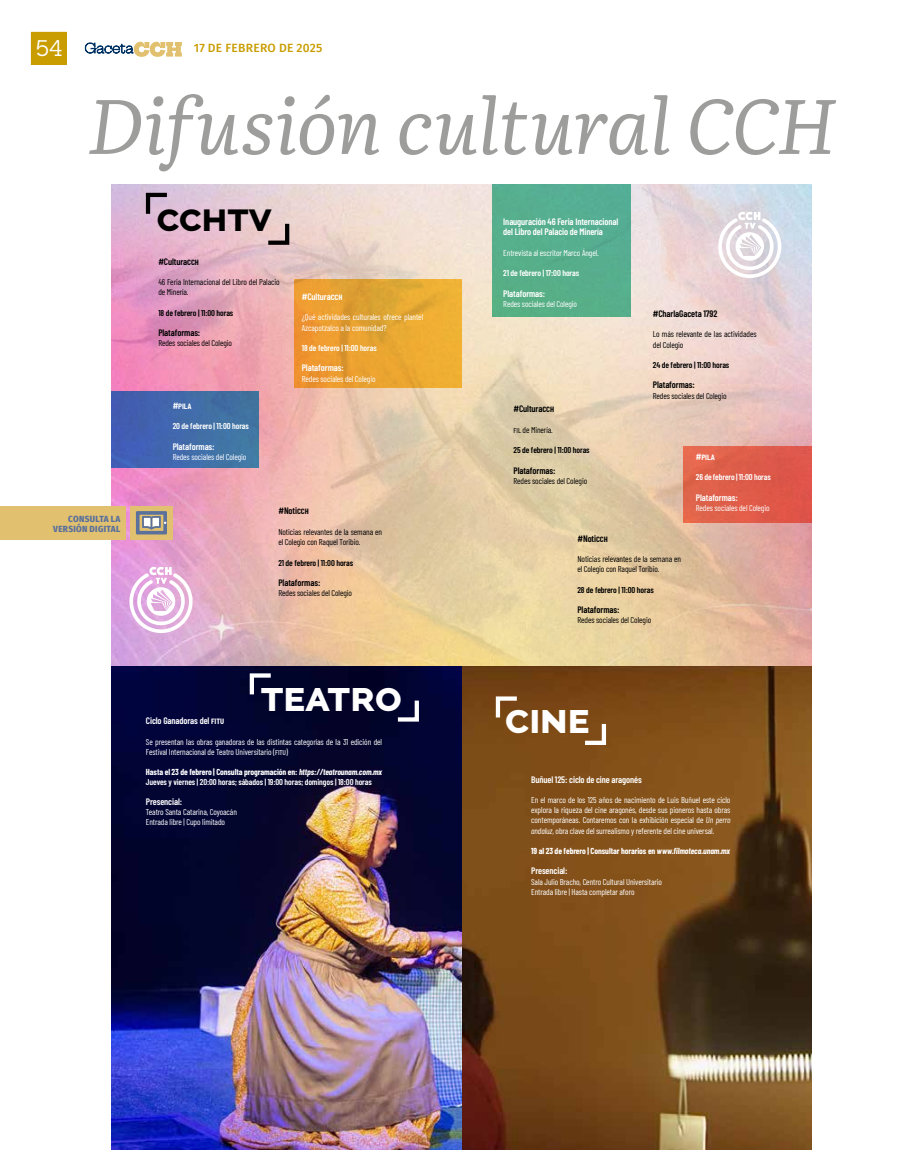
<style>
.page{position:relative;width:915px;height:1170px;background:#fff}
.page>*{position:absolute;margin:0;border:0;box-sizing:border-box;transform-origin:0 0}
.t1{font:italic 76.5px "Literata 18 pt";color:#9d9d9c}
.t2{font:800 40.8px "Raleway";color:#fff}
.t3{font:800 38.25px "Raleway";color:#000}
.t4{font:21px "Hepta Slab";color:#fff}
.t5{font:500 12px "Fira Sans";letter-spacing:.02em;color:#c99d00}
.t6{font:600 9.3px/10.2px "Barlow Condensed";letter-spacing:-.01em;color:#fff}
.t7{font:600 9.3px "Barlow Condensed";letter-spacing:-.01em;color:#000}
.t8{font:800 9px/10.8px "Fira Sans Condensed";letter-spacing:.035em;color:#5a709c;text-align:right}
.t9{font:8.55px/10.2px "Barlow Condensed";letter-spacing:-.01em;color:#fff}
.t10{font:8.55px/10.2px "Barlow Condensed";letter-spacing:-.01em;color:#000}
.t11{font:600 8.55px/9.6px "Barlow Condensed";letter-spacing:-.01em;color:#fff}
.t12{font:600 8.55px "Barlow Condensed";letter-spacing:-.01em;color:#000}
.t13{font:700 8.55px "Barlow Condensed";letter-spacing:-.01em;color:#fff}
.s1{font-weight:700}
.s2{font-weight:700;font-style:italic}
.s3{font-style:italic}
</style>
<div class="page">
<img style="left:112px;top:184px;width:699px;height:965px">
<svg style="left:718px;top:212px;width:63px;height:66px"></svg>
<div style="left:492px;top:184px;width:139px;height:133px;background:#56ae8d"></div>
<div style="left:683px;top:446px;width:128px;height:76px;background:#df5c4a"></div>
<svg style="left:493px;top:694px;width:28px;height:27px"></svg>
<svg style="left:580px;top:719px;width:28px;height:28px"></svg>
<svg style="left:129px;top:567px;width:64px;height:66px"></svg>
<div style="left:112px;top:392px;width:147px;height:76px;background:linear-gradient(to right,#425bb6,#4179a0)"></div>
<svg style="left:294px;top:279px;width:167px;height:108px;background:#e9a331"></svg>
<svg style="left:144px;top:191px;width:27px;height:27px"></svg>
<svg style="left:264px;top:219px;width:27px;height:28px"></svg>
<svg style="left:247px;top:671px;width:28px;height:27px"></svg>
<svg style="left:393px;top:696px;width:28px;height:27px"></svg>
<div style="left:0;top:506px;width:125px;height:33px;background:#e1c16f"></div>
<div style="left:130px;top:506px;width:42px;height:33px;background:#e1c16f"></div>
<svg style="left:136px;top:511px;width:31px;height:23px"></svg>
<svg style="left:85px;top:41px;width:97px;height:16px"></svg>
<div style="left:31px;top:32px;width:36px;height:33px;background:#c99d00"></div>
<h3 class="t4" style="left:35px;top:31px;width:29px">54</h3>
<h3 class="t5" style="left:194px;top:39px;width:130px">17 DE FEBRERO DE 2025</h3>
<h1 class="t1" style="left:85px;top:67px;width:758px">Difusión cultural CCH</h1>
<p class="t8" style="left:53px;top:512px;width:69px">CONSULTA LA<br>VERSIÓN DIGITAL</p>
<h3 class="t3" style="left:157px;top:195px;width:116px">cchtv</h3>
<p class="t7" style="left:158px;top:255px;width:42px">#Culturacch</p>
<p class="t10" style="left:158px;top:276px;width:123px">46 Feria Internacional del Libro del Palacio de Minería.</p>
<p class="t12" style="left:158px;top:306px;width:76px">18 de febrero | 11:00 horas</p>
<p class="t7" style="left:158px;top:326px;width:43px">Plataformas:</p>
<p class="t10" style="left:158px;top:337px;width:75px">Redes sociales del Colegio</p>
<p class="t6" style="left:173px;top:400px;width:21px">#pila</p>
<p class="t11" style="left:173px;top:421px;width:78px">20 de febrero | 11:00 horas</p>
<p class="t6" style="left:173px;top:440px;width:43px">Plataformas:</p>
<p class="t9" style="left:173px;top:451px;width:75px">Redes sociales del Colegio</p>
<p class="t6" style="left:302px;top:291px;width:42px">#Culturacch</p>
<p class="t9" style="left:302px;top:311px;width:123px">¿Qué actividades culturales ofrece plantel<br>Azcapotzalco a la comunidad?</p>
<p class="t11" style="left:302px;top:342px;width:76px">18 de febrero | 11:00 horas</p>
<p class="t6" style="left:302px;top:362px;width:43px">Plataformas:</p>
<p class="t9" style="left:302px;top:373px;width:75px">Redes sociales del Colegio</p>
<p class="t7" style="left:278px;top:504px;width:32px">#Noticch</p>
<p class="t10" style="left:278px;top:526px;width:105px">Noticias relevantes de la semana en el Colegio con Raquel Toribio.</p>
<p class="t12" style="left:278px;top:556px;width:76px">21 de febrero | 11:00 horas</p>
<p class="t7" style="left:278px;top:576px;width:43px">Plataformas:</p>
<p class="t10" style="left:278px;top:587px;width:75px">Redes sociales del Colegio</p>
<h2 class="t2" style="left:261px;top:673px;width:142px">teatro</h2>
<p class="t6" style="left:146px;top:715px;width:80px">Ciclo Ganadoras del fitu</p>
<p class="t9" style="left:146px;top:735px;width:238px">Se presentan las obras ganadoras de las distintas categorías de la 31 edición del<br>Festival Internacional de Teatro Universitario (fitu)</p>
<p class="t11" style="left:146px;top:766px;width:238px"><span class="s1">Hasta el 23 de febrero | Consulta programación en:</span> <span class="s2">https://teatrounam.com.mx<br></span>Jueves y viernes | 20:00 horas; sábados | 19:00 horas; domingos | 18:00 horas</p>
<p class="t6" style="left:146px;top:796px;width:38px">Presencial:</p>
<p class="t9" style="left:146px;top:806px;width:93px">Teatro Santa Catarina, Coyoacán<br>Entrada libre | Cupo limitado</p>
<p class="t6" style="left:503px;top:216px;width:116px">Inauguración 46 Feria Internacional del Libro del Palacio de Minería</p>
<p class="t9" style="left:503px;top:247px;width:97px">Entrevista al escritor Marco Ángel.</p>
<p class="t11" style="left:503px;top:267px;width:77px">21 de febrero | 17:00 horas</p>
<p class="t6" style="left:503px;top:287px;width:43px">Plataformas:</p>
<p class="t9" style="left:503px;top:298px;width:75px">Redes sociales del Colegio</p>
<p class="t7" style="left:513px;top:402px;width:42px">#Culturacch</p>
<p class="t10" style="left:513px;top:424px;width:41px">fil de Minería.</p>
<p class="t12" style="left:513px;top:444px;width:78px">25 de febrero | 11:00 horas</p>
<p class="t7" style="left:513px;top:463px;width:43px">Plataformas:</p>
<p class="t10" style="left:513px;top:475px;width:75px">Redes sociales del Colegio</p>
<p class="t7" style="left:652px;top:307px;width:66px">#CharlaGaceta 1792</p>
<p class="t10" style="left:652px;top:328px;width:105px">Lo más relevante de las actividades del Colegio</p>
<p class="t12" style="left:652px;top:359px;width:78px">24 de febrero | 11:00 horas</p>
<p class="t7" style="left:652px;top:378px;width:43px">Plataformas:</p>
<p class="t10" style="left:652px;top:390px;width:75px">Redes sociales del Colegio</p>
<p class="t6" style="left:695px;top:451px;width:21px">#pila</p>
<p class="t11" style="left:695px;top:472px;width:76px">26 de febrero | 11:00 horas</p>
<p class="t6" style="left:695px;top:491px;width:43px">Plataformas:</p>
<p class="t9" style="left:695px;top:502px;width:75px">Redes sociales del Colegio</p>
<p class="t7" style="left:577px;top:531px;width:32px">#Noticch</p>
<p class="t10" style="left:577px;top:553px;width:105px">Noticias relevantes de la semana en el Colegio con Raquel Toribio.</p>
<p class="t12" style="left:577px;top:583px;width:78px">28 de febrero | 11:00 horas</p>
<p class="t7" style="left:577px;top:603px;width:43px">Plataformas:</p>
<p class="t10" style="left:577px;top:614px;width:75px">Redes sociales del Colegio</p>
<h2 class="t2" style="left:505px;top:695px;width:86px">cine</h2>
<p class="t6" style="left:531px;top:773px;width:112px">Buñuel 125: ciclo de cine aragonés</p>
<p class="t9" style="left:531px;top:794px;width:201px;text-align:justify">En el marco de los 125 años de nacimiento de Luis Buñuel este ciclo explora la riqueza del cine aragonés, desde sus pioneros hasta obras contemporáneas. Contaremos con la exhibición especial de <span class="s3">Un perro andaluz</span>, obra clave del surrealismo y referente del cine universal.</p>
<p class="t13" style="left:531px;top:844px;width:200px">19 al 23 de febrero | Consultar horarios en <span class="s3">www.filmoteca.unam.mx</span></p>
<p class="t6" style="left:531px;top:865px;width:38px">Presencial:</p>
<p class="t9" style="left:531px;top:875px;width:132px">Sala Julio Bracho, Centro Cultural Universitario<br>Entrada libre | Hasta completar aforo</p>
</div>
